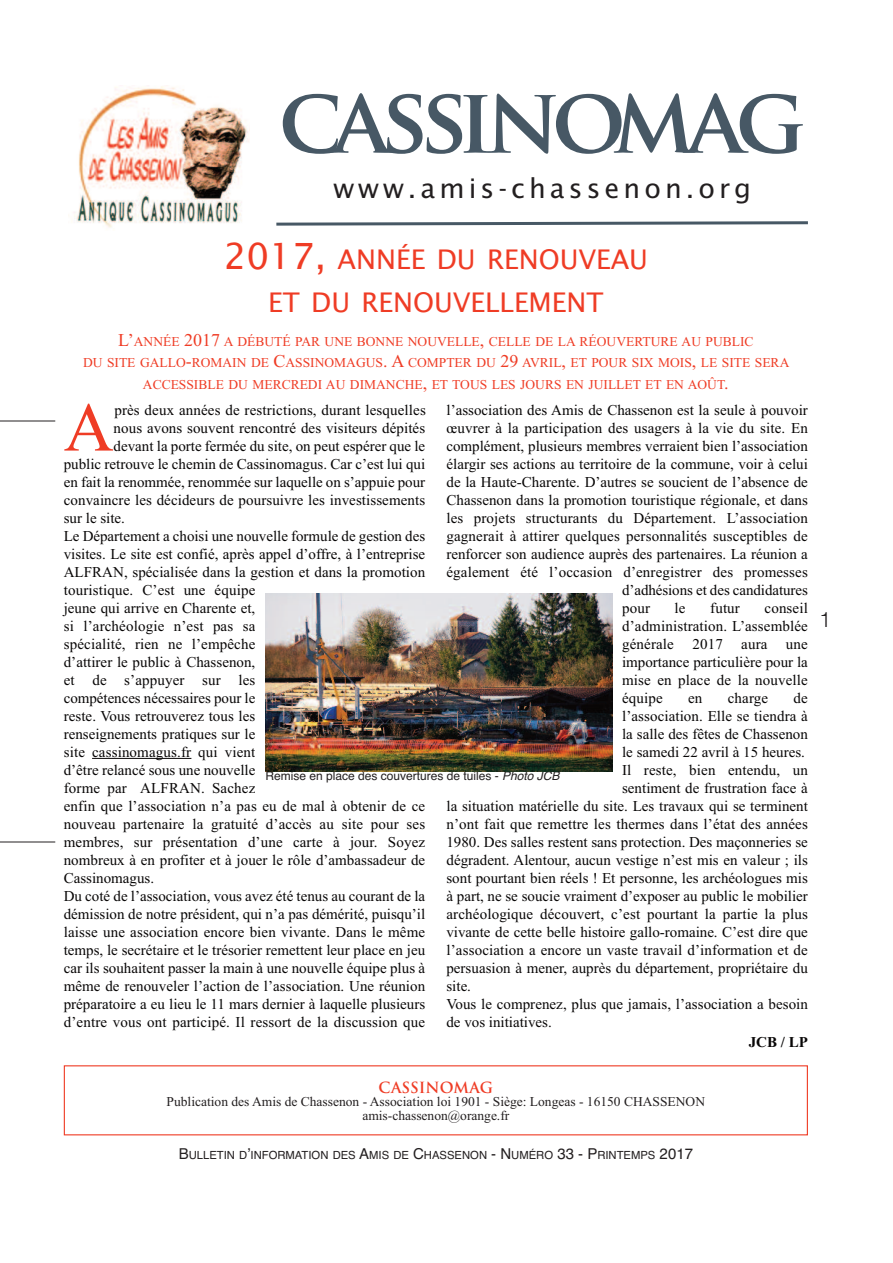
<style>
.page{position:relative;width:893px;height:1263px;background:#fff}
.page>*{position:absolute;margin:0;border:0;box-sizing:border-box;transform-origin:0 0}
.t1{font:700 90px "Trajan Pro";letter-spacing:-.1em;color:#475865}
.t2{font:69.3px "Times New Roman";color:#ef3c25}
.t3{font:27px/43.2px "Lucida Sans";color:#ef3c25;text-align:center}
.t4{font:27px "Lucida Sans";letter-spacing:.15em;color:#231f20}
.t5{font:300 21px "Helvetica";color:#231f20}
.t6{font:15px/18px "Times New Roman";color:#080606;text-align:justify}
.t7{font:700 15px "Trajan Pro";color:#ef3c25}
.t8{font:700 15px "Times New Roman";color:#080606}
.t9{font:13.5px/21.6px "Times New Roman";color:#ef3c25;text-align:center}
.t10{font:13.5px/13.5px "Times New Roman";color:#231f20;text-align:center}
.t11{font:12px "Helvetica";color:#231f20}
.t12{font:11.25px "Helvetica";color:#231f20}
.s1{font-size:36px}
.s2{font-size:18px}
.s3{font-style:italic}
.s4{font-size:15px}
</style>
<div class="page">
<hr style="left:92px;top:758px;width:99px;height:1px;background:#080606">
<img style="left:73px;top:86px;width:177px;height:142px">
<svg style="left:276px;top:221px;width:532px;height:5px"></svg>
<hr style="left:0;top:421px;width:55px;height:1px;background:#231f20">
<hr style="left:0;top:842px;width:55px;height:1px;background:#231f20">
<img style="left:265px;top:594px;width:347px;height:177px">
<h1 class="t1" style="left:278px;top:85px;width:529px">cassinomag</h1>
<h3 class="t4" style="left:333px;top:173px;width:419px">www.amis-chassenon.org</h3>
<h3 class="t3" style="left:224px;top:238px;width:426px"><span class="s1">2017,</span> ANNÉE DU RENOUVEAU<br>ET DU RENOUVELLEMENT</h3>
<p class="t9" style="left:83px;top:330px;width:708px"><span class="s2">L’</span>ANNÉE <span class="s2">2017</span> A DÉBUTÉ PAR UNE BONNE NOUVELLE<span class="s2">,</span> CELLE DE LA RÉOUVERTURE AU PUBLIC<br>DU SITE GALLO<span class="s2">-</span>ROMAIN DE <span class="s2">C</span>ASSINOMAGUS<span class="s2">. A</span> COMPTER DU <span class="s2">29</span> AVRIL<span class="s2">,</span> ET POUR SIX MOIS<span class="s2">,</span> LE SITE SERA<br>ACCESSIBLE DU MERCREDI AU DIMANCHE<span class="s2">,</span> ET TOUS LES JOURS EN JUILLET ET EN AOÛT<span class="s2">.</span></p>
<p class="t6" style="left:446px;top:400px;width:363px">l’association des Amis de Chassenon est la seule à pouvoir</p>
<p class="t6" style="left:446px;top:418px;width:363px">œuvrer à la participation des usagers à la vie du site. En</p>
<p class="t6" style="left:446px;top:436px;width:363px">complément, plusieurs membres verraient bien l’association</p>
<p class="t6" style="left:446px;top:454px;width:363px">élargir ses actions au territoire de la commune, voir à celui</p>
<p class="t6" style="left:446px;top:472px;width:363px">de la Haute-Charente. D’autres se soucient de l’absence de</p>
<p class="t6" style="left:446px;top:490px;width:363px">Chassenon dans la promotion touristique régionale, et dans</p>
<p class="t6" style="left:446px;top:508px;width:363px">les projets structurants du Département. L’association</p>
<p class="t6" style="left:446px;top:526px;width:363px">gagnerait à attirer quelques personnalités susceptibles de</p>
<p class="t6" style="left:446px;top:544px;width:363px">renforcer son audience auprès des partenaires. La réunion a</p>
<p class="t6" style="left:446px;top:562px;width:363px">également été l’occasion d’enregistrer des promesses</p>
<p class="t6" style="left:622px;top:580px;width:187px">d’adhésions et des candidatures</p>
<p class="t6" style="left:622px;top:598px;width:29px">pour</p>
<p class="t6" style="left:675px;top:598px;width:12px">le</p>
<p class="t6" style="left:710px;top:598px;width:31px">futur</p>
<h2 class="t2" style="left:64px;top:386px;width:52px">A</h2>
<p class="t6" style="left:114px;top:400px;width:313px">près deux années de restrictions, durant lesquelles</p>
<p class="t6" style="left:114px;top:418px;width:313px">nous avons souvent rencontré des visiteurs dépités</p>
<p class="t6" style="left:114px;top:436px;width:313px">devant la porte fermée du site, on peut espérer que le</p>
<p class="t6" style="left:64px;top:454px;width:363px">public retrouve le chemin de Cassinomagus. Car c’est lui qui</p>
<p class="t6" style="left:64px;top:472px;width:363px">en fait la renommée, renommée sur laquelle on s’appuie pour</p>
<p class="t6" style="left:64px;top:490px;width:363px">convaincre les décideurs de poursuivre les investissements</p>
<p class="t6" style="left:64px;top:508px;width:63px">sur le site.</p>
<p class="t6" style="left:64px;top:526px;width:363px">Le Département a choisi une nouvelle formule de gestion des</p>
<p class="t6" style="left:64px;top:544px;width:363px">visites. Le site est confié, après appel d’offre, à l’entreprise</p>
<p class="t6" style="left:64px;top:562px;width:363px">ALFRAN, spécialisée dans la gestion et dans la promotion</p>
<p class="t6" style="left:64px;top:580px;width:193px">touristique. C’est une équipe</p>
<p class="t6" style="left:64px;top:598px;width:193px">jeune qui arrive en Charente et,</p>
<p class="t6" style="left:64px;top:616px;width:193px">si l’archéologie n’est pas sa</p>
<p class="t6" style="left:64px;top:634px;width:193px">spécialité, rien ne l’empêche</p>
<p class="t6" style="left:64px;top:652px;width:193px">d’attirer le public à Chassenon,</p>
<p class="t6" style="left:64px;top:670px;width:193px">et de s’appuyer sur les</p>
<p class="t6" style="left:64px;top:688px;width:193px">compétences nécessaires pour le</p>
<p class="t6" style="left:64px;top:706px;width:193px">reste. Vous retrouverez tous les</p>
<p class="t6" style="left:64px;top:724px;width:193px">renseignements pratiques sur le</p>
<p class="t6" style="left:64px;top:742px;width:193px">site cassinomagus.fr qui vient</p>
<p class="t6" style="left:64px;top:760px;width:193px">d’être relancé sous une nouvelle</p>
<p class="t6" style="left:64px;top:778px;width:193px">forme par ALFRAN. Sachez</p>
<p class="t6" style="left:64px;top:796px;width:363px">enfin que l’association n’a pas eu de mal à obtenir de ce</p>
<p class="t6" style="left:64px;top:814px;width:363px">nouveau partenaire la gratuité d’accès au site pour ses</p>
<p class="t6" style="left:64px;top:832px;width:363px">membres, sur présentation d’une carte à jour. Soyez</p>
<p class="t6" style="left:64px;top:850px;width:363px">nombreux à en profiter et à jouer le rôle d’ambassadeur de</p>
<p class="t6" style="left:64px;top:868px;width:92px">Cassinomagus.</p>
<p class="t6" style="left:64px;top:886px;width:363px">Du coté de l’association, vous avez été tenus au courant de la</p>
<p class="t6" style="left:64px;top:904px;width:363px">démission de notre président, qui n’a pas démérité, puisqu’il</p>
<p class="t6" style="left:64px;top:922px;width:363px">laisse une association encore bien vivante. Dans le même</p>
<p class="t6" style="left:64px;top:940px;width:363px">temps, le secrétaire et le trésorier remettent leur place en jeu</p>
<p class="t6" style="left:64px;top:958px;width:363px">car ils souhaitent passer la main à une nouvelle équipe plus à</p>
<p class="t6" style="left:64px;top:976px;width:363px">même de renouveler l’action de l’association. Une réunion</p>
<p class="t6" style="left:64px;top:994px;width:363px">préparatoire a eu lieu le 11 mars dernier à laquelle plusieurs</p>
<p class="t6" style="left:64px;top:1012px;width:363px">d’entre vous ont participé. Il ressort de la discussion que</p>
<p class="t6" style="left:622px;top:598px;width:187px;text-indent:142px">conseil d’administration. L’assemblée générale 2017 aura une importance particulière pour la mise en place de la nouvelle équipe</p>
<p class="t6" style="left:688px;top:688px;width:16px">en</p>
<p class="t6" style="left:728px;top:688px;width:42px">charge</p>
<p class="t6" style="left:794px;top:688px;width:16px">de</p>
<p class="t6" style="left:622px;top:706px;width:187px">l’association. Elle se tiendra à</p>
<p class="t6" style="left:622px;top:724px;width:187px">la salle des fêtes de Chassenon</p>
<p class="t6" style="left:622px;top:742px;width:184px">le samedi 22 avril à 15 heures.</p>
<p class="t6" style="left:622px;top:760px;width:187px">Il reste, bien entendu, un</p>
<p class="t6" style="left:622px;top:778px;width:187px">sentiment de frustration face à</p>
<p class="t6" style="left:446px;top:796px;width:363px">la situation matérielle du site. Les travaux qui se terminent</p>
<p class="t6" style="left:446px;top:814px;width:363px">n’ont fait que remettre les thermes dans l’état des années</p>
<p class="t6" style="left:446px;top:832px;width:363px">1980. Des salles restent sans protection. Des maçonneries se</p>
<p class="t6" style="left:446px;top:850px;width:363px">dégradent. Alentour, aucun vestige n’est mis en valeur ; ils</p>
<p class="t6" style="left:446px;top:868px;width:363px">sont pourtant bien réels ! Et personne, les archéologues mis</p>
<p class="t6" style="left:446px;top:886px;width:363px">à part, ne se soucie vraiment d’exposer au public le mobilier</p>
<p class="t6" style="left:446px;top:904px;width:363px">archéologique découvert, c’est pourtant la partie la plus</p>
<p class="t6" style="left:446px;top:922px;width:363px">vivante de cette belle histoire gallo-romaine. C’est dire que</p>
<p class="t6" style="left:446px;top:940px;width:363px">l’association a encore un vaste travail d’information et de</p>
<p class="t6" style="left:446px;top:958px;width:363px">persuasion à mener, auprès du département, propriétaire du</p>
<p class="t6" style="left:446px;top:976px;width:26px">site.</p>
<p class="t6" style="left:446px;top:994px;width:363px">Vous le comprenez, plus que jamais, l’association a besoin</p>
<p class="t6" style="left:446px;top:1012px;width:107px">de vos initiatives.</p>
<p class="t8" style="left:749px;top:1033px;width:61px">JCB / LP</p>
<p class="t11" style="left:265px;top:769px;width:296px">Remise en place des couvertures de tuiles - <span class="s3">Photo JCB</span></p>
<p class="t7" style="left:379px;top:1081px;width:116px">CASSINOMAG</p>
<p class="t10" style="left:167px;top:1094px;width:540px">Publication des Amis de Chassenon - Association loi 1901 - Siège: Longeas - 16150 CHASSENON amis-chassenon@orange.fr</p>
<p class="t12" style="left:179px;top:1149px;width:516px"><span class="s4">B</span>ULLETIN D<span class="s4">’</span>INFORMATION DES <span class="s4">A</span>MIS DE <span class="s4">C</span>HASSENON <span class="s4">- N</span>UMÉRO <span class="s4">33 - P</span>RINTEMPS <span class="s4">2017</span></p>
<h3 class="t5" style="left:819px;top:602px;width:13px">1</h3>
</div>
